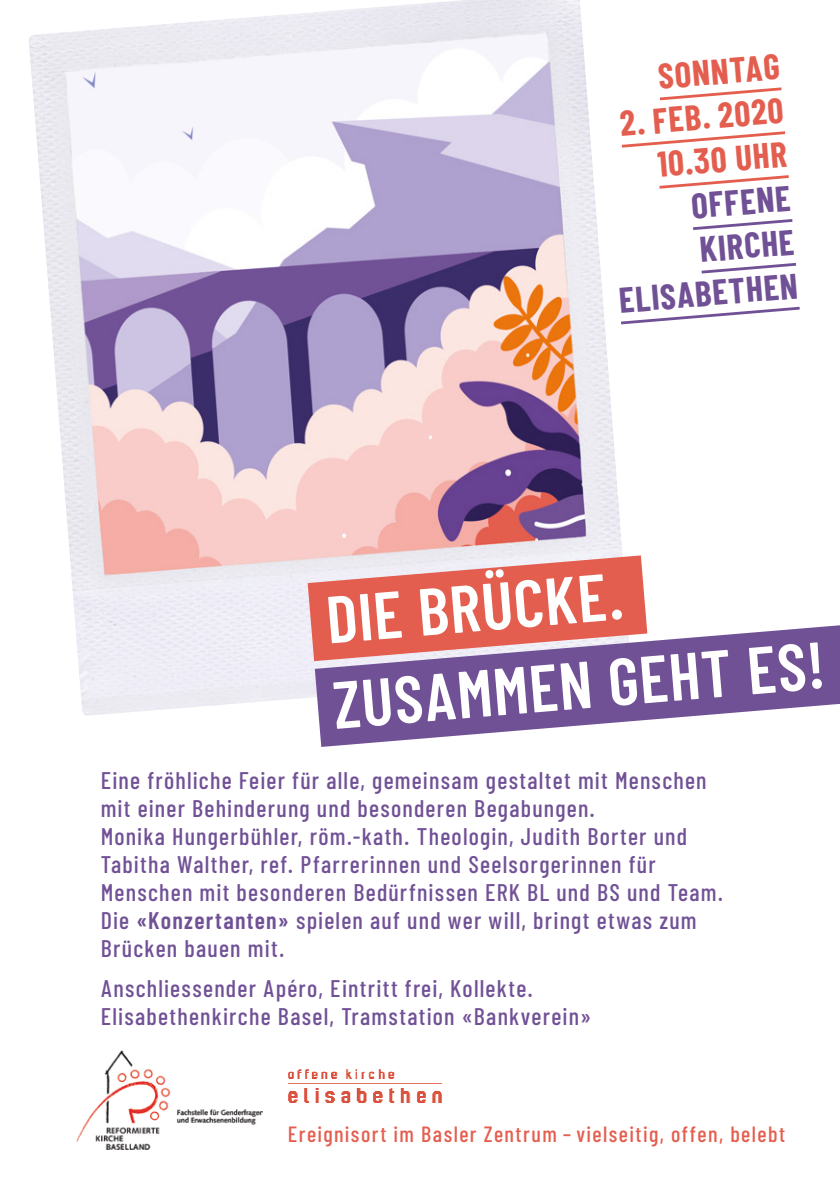
<style>
.page{position:relative;width:840px;height:1191px;background:#fff}
.page>*{position:absolute;margin:0;border:0;box-sizing:border-box;transform-origin:0 0}
.t1{font:600 66.4px/86px "Barlow Condensed";color:#fff}
.t2{font:700 34.8px/44px "Barlow Condensed";color:#e45e4f;text-align:right}
.t3{font:700 34.8px/43.8px "Barlow Condensed";color:#715196;text-align:right}
.t4{font:500 24px/28px "Barlow Condensed";letter-spacing:.05em;color:#715196}
.t5{font:500 22px "Barlow Condensed";letter-spacing:.065em;color:#e45e4f}
.s1{font-weight:600}
</style>
<div class="page">
<img style="left:29px;top:0;width:593px;height:716px">
<svg style="left:307px;top:555px;width:340px;height:106px;background:#e67d73"></svg>
<svg style="left:314px;top:625px;width:525px;height:122px;fill:#715196"></svg>
<svg style="left:660px;top:87px;width:122px;height:14px"></svg>
<svg style="left:618px;top:130px;width:168px;height:19px"></svg>
<svg style="left:659px;top:175px;width:130px;height:14px"></svg>
<svg style="left:693px;top:219px;width:100px;height:11px"></svg>
<svg style="left:701px;top:263px;width:96px;height:11px"></svg>
<svg style="left:617px;top:305px;width:183px;height:21px"></svg>
<img style="left:288px;top:1069px;width:153px;height:34px">
<img style="left:76px;top:1050px;width:186px;height:99px">
<h2 class="t2" style="left:655px;top:54px;width:123px;rotate:-5deg">SONNTAG</h2>
<h2 class="t2" style="left:617px;top:101px;width:165px;rotate:-5deg">2. FEB. 2020<br>10.30 UHR</h2>
<h2 class="t3" style="left:609px;top:191px;width:181px;rotate:-5deg">OFFENE<br>KIRCHE<br>ELISABETHEN</h2>
<h1 class="t1" style="left:322px;top:576px;width:494px;rotate:-5deg">DIE BRÜCKE.<br>ZUSAMMEN GEHT ES!</h1>
<p class="t4" style="left:101px;top:765px;width:623px">Eine fröhliche Feier für alle, gemeinsam gestaltet mit Menschen mit einer Behinderung und besonderen Begabungen.<br>Monika Hungerbühler, röm.-kath. Theologin, Judith Borter und Tabitha Walther, ref. Pfarrerinnen und Seelsorgerinnen für Menschen mit besonderen Bedürfnissen ERK BL und BS und Team.<br>Die <span class="s1">«Konzertanten»</span> spielen auf und wer will, bringt etwas zum Brücken bauen mit.</p>
<p class="t4" style="left:101px;top:973px;width:491px">Anschliessender Apéro, Eintritt frei, Kollekte.<br>Elisabethenkirche Basel, Tramstation «Bankverein»</p>
<p class="t5" style="left:287px;top:1120px;width:498px">Ereignisort im Basler Zentrum - vielseitig, offen, belebt</p>
</div>
